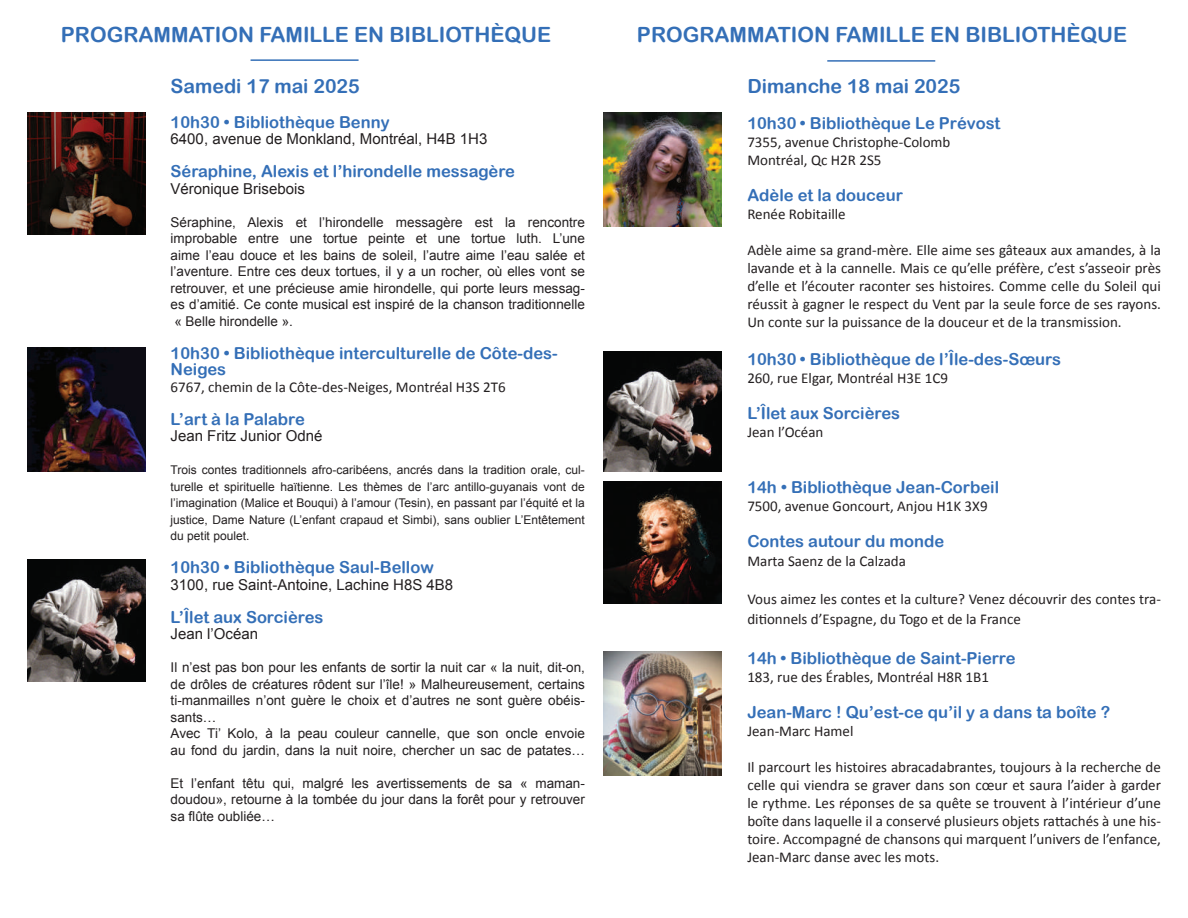
<style>
.page{position:relative;width:1188px;height:918px;background:#fff}
.page>*{position:absolute;margin:0;border:0;box-sizing:border-box;transform-origin:0 0}
.t1{font:21px "Arial Rounded MT Bold";color:#346fb7}
.t2{font:19.5px "Arial Rounded MT Bold";color:#346fb7}
.t3{font:16.5px/16.5px "Arial Rounded MT Bold";color:#346fb7}
.t4{font:15px/18px "Calibri";color:#231f20}
.t5{font:15px "Arial";color:#231f20}
.t6{font:13.5px/16.5px "Arial";color:#231f20;text-align:justify}
.t7{font:12px/16.5px "Arial";color:#231f20;text-align:justify}
</style>
<div class="page">
<hr style="left:251px;top:59px;width:108px;height:2px;background:#346fb7">
<hr style="left:827px;top:60px;width:108px;height:2px;background:#346fb7">
<img style="left:27px;top:560px;width:119px;height:121px">
<img style="left:27px;top:347px;width:119px;height:124px">
<img style="left:603px;top:351px;width:119px;height:120px">
<img style="left:603px;top:113px;width:119px;height:113px">
<img style="left:603px;top:482px;width:119px;height:121px">
<img style="left:27px;top:113px;width:119px;height:122px">
<img style="left:603px;top:651px;width:119px;height:124px">
<h1 class="t1" style="left:61px;top:22px;width:492px">PROGRAMMATION FAMILLE EN BIBLIOTHÈQUE</h1>
<h1 class="t1" style="left:637px;top:22px;width:492px">PROGRAMMATION FAMILLE EN BIBLIOTHÈQUE</h1>
<h2 class="t2" style="left:171px;top:75px;width:191px">Samedi 17 mai 2025</h2>
<p class="t3" style="left:171px;top:113px;width:220px">10h30 • Bibliothèque Benny</p>
<p class="t5" style="left:171px;top:129px;width:318px">6400, avenue de Monkland, Montréal, H4B 1H3</p>
<p class="t3" style="left:171px;top:163px;width:346px">Séraphine, Alexis et l’hirondelle messagère</p>
<p class="t5" style="left:171px;top:178px;width:136px">Véronique Brisebois</p>
<p class="t6" style="left:171px;top:214px;width:416px">Séraphine, Alexis et l’hirondelle messagère est la rencontre improbable entre une tortue peinte et une tortue luth. L’une aime l’eau douce et les bains de soleil, l’autre aime l’eau salée et l’aventure. Entre ces deux tortues, il y a un rocher, où elles vont se retrouver, et une précieuse amie hirondelle, qui porte leurs messag&shy;es d’amitié. Ce conte musical est inspiré de la chanson traditionnelle « Belle hirondelle ».</p>
<p class="t3" style="left:171px;top:344px;width:388px">10h30 • Bibliothèque interculturelle de Côte-des-<br>Neiges</p>
<p class="t4" style="left:171px;top:378px;width:337px">6767, chemin de la Côte-des-Neiges, Montréal H3S 2T6</p>
<p class="t3" style="left:171px;top:410px;width:136px">L’art à la Palabre</p>
<p class="t5" style="left:171px;top:426px;width:153px">Jean Fritz Junior Odné</p>
<p class="t7" style="left:171px;top:462px;width:416px">Trois contes traditionnels afro-caribéens, ancrés dans la tradition orale, cul&shy;turelle et spirituelle haïtienne. Les thèmes de l’arc antillo-guyanais vont de l’imagination (Malice et Bouqui) à l’amour (Tesin), en passant par l’équité et la justice, Dame Nature (L’enfant crapaud et Simbi), sans oublier L’Entêtement du petit poulet.</p>
<p class="t3" style="left:171px;top:559px;width:265px">10h30 • Bibliothèque Saul-Bellow</p>
<p class="t5" style="left:171px;top:574px;width:284px">3100, rue Saint-Antoine, Lachine H8S 4B8</p>
<p class="t3" style="left:171px;top:608px;width:154px">L’Îlet aux Sorcières</p>
<p class="t5" style="left:171px;top:624px;width:89px">Jean l’Océan</p>
<p class="t6" style="left:171px;top:659px;width:416px;text-align:left">Il n’est pas bon pour les enfants de sortir la nuit car « la nuit, dit-on, de drôles de créatures rôdent sur l’île! » Malheureusement, certains ti-manmailles n’ont guère le choix et d’autres ne sont guère obéis&shy;sants…<br>Avec Ti’ Kolo, à la peau couleur cannelle, que son oncle envoie au fond du jardin, dans la nuit noire, chercher un sac de patates…</p>
<p class="t6" style="left:171px;top:775px;width:416px">Et l’enfant têtu qui, malgré les avertissements de sa « maman&shy;doudou», retourne à la tombée du jour dans la forêt pour y retrouver sa flûte oubliée…</p>
<h2 class="t2" style="left:747px;top:75px;width:215px">Dimanche 18 mai 2025</h2>
<p class="t3" style="left:747px;top:115px;width:255px">10h30 • Bibliothèque Le Prévost</p>
<p class="t4" style="left:747px;top:133px;width:205px">7355, avenue Christophe-Colomb<br>Montréal, Qc H2R 2S5</p>
<p class="t3" style="left:747px;top:187px;width:157px">Adèle et la douceur</p>
<p class="t4" style="left:747px;top:205px;width:100px">Renée Robitaille</p>
<p class="t4" style="left:747px;top:241px;width:415px;text-align:justify">Adèle aime sa grand-mère. Elle aime ses gâteaux aux amandes, à la lavande et à la cannelle. Mais ce qu’elle préfère, c’est s’asseoir près d’elle et l’écouter raconter ses histoires. Comme celle du Soleil qui réussit à gagner le respect du Vent par la seule force de ses rayons.<br>Un conte sur la puissance de la douceur et de la transmission.</p>
<p class="t3" style="left:747px;top:351px;width:315px">10h30 • Bibliothèque de l’Île-des-Sœurs</p>
<p class="t4" style="left:747px;top:369px;width:202px">260, rue Elgar, Montréal H3E 1C9</p>
<p class="t3" style="left:747px;top:405px;width:154px">L’Îlet aux Sorcières</p>
<p class="t4" style="left:747px;top:423px;width:78px">Jean l’Océan</p>
<p class="t3" style="left:747px;top:478px;width:253px">14h • Bibliothèque Jean-Corbeil</p>
<p class="t4" style="left:747px;top:497px;width:242px">7500, avenue Goncourt, Anjou H1K 3X9</p>
<p class="t3" style="left:747px;top:532px;width:198px">Contes autour du monde</p>
<p class="t4" style="left:747px;top:553px;width:160px">Marta Saenz de la Calzada</p>
<p class="t4" style="left:747px;top:589px;width:415px;line-height:19.8px">Vous aimez les contes et la culture? Venez découvrir des contes tra&shy;ditionnels d’Espagne, du Togo et de la France</p>
<p class="t3" style="left:747px;top:649px;width:270px">14h • Bibliothèque de Saint-Pierre</p>
<p class="t4" style="left:747px;top:668px;width:243px">183, rue des Érables, Montréal H8R 1B1</p>
<p class="t3" style="left:747px;top:703px;width:364px">Jean-Marc ! Qu’est-ce qu’il y a dans ta boîte ?</p>
<p class="t4" style="left:747px;top:722px;width:108px">Jean-Marc Hamel</p>
<p class="t4" style="left:747px;top:758px;width:415px;text-align:justify">Il parcourt les histoires abracadabrantes, toujours à la recherche de celle qui viendra se graver dans son cœur et saura l’aider à garder le rythme. Les réponses de sa quête se trouvent à l’intérieur d’une boîte dans laquelle il a conservé plusieurs objets rattachés à une his&shy;toire. Accompagné de chansons qui marquent l’univers de l’enfance, Jean-Marc danse avec les mots.</p>
</div>
